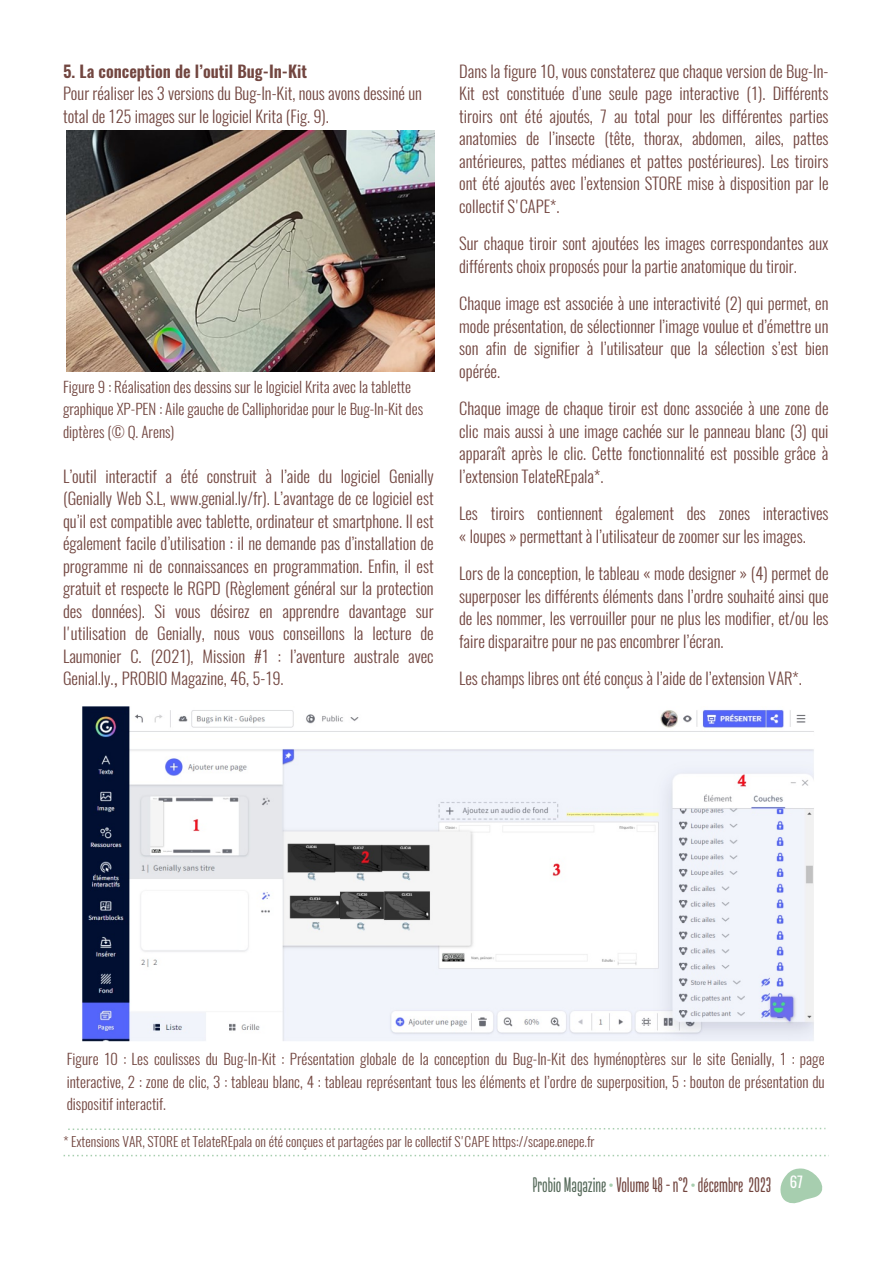
<style>
.page{position:relative;width:893px;height:1263px;background:#fff}
.page>*{position:absolute;margin:0;border:0;box-sizing:border-box;transform-origin:0 0}
.t1{font:700 21px "Briko";color:#724640}
.t2{font:300 16.5px/22.5px "Oswald";color:#724640;text-align:justify}
.t3{font:600 16.5px "Oswald";color:#724640}
.t4{font:300 15px/22.5px "Oswald";color:#724640}
.t5{font:15px "Oswald";color:#fff}
.t6{font:300 13.5px "Oswald";color:#724640}
.s1{font-family:"Arial";font-weight:400;font-size:18px}
.s2{color:#546858}
.s3{color:#a7ceaf}
</style>
<div class="page">
<svg style="left:780px;top:1168px;width:43px;height:36px"></svg>
<svg style="left:64px;top:1155px;width:765px;height:1px"></svg>
<img style="left:82px;top:706px;width:732px;height:335px">
<img style="left:67px;top:131px;width:368px;height:240px">
<svg style="left:68px;top:1127px;width:758px;height:3px"></svg>
<p class="t3" style="left:63px;top:60px;width:246px">5. La conception de l’outil Bug-In-Kit</p>
<p class="t2" style="left:63px;top:82px;width:360px">Pour réaliser les 3 versions du Bug-In-Kit, nous avons dessiné un total de 125 images sur le logiciel Krita (Fig. 9).</p>
<p class="t4" style="left:63px;top:375px;width:362px">Figure 9 : Réalisation des dessins sur le logiciel Krita avec la tablette graphique XP-PEN : Aile gauche de Calliphoridae pour le Bug-In-Kit des diptères (© Q. Arens)</p>
<p class="t2" style="left:63px;top:465px;width:372px">L’outil interactif a été construit à l’aide du logiciel Genially (Genially Web S.L, www.genial.ly/fr). L’avantage de ce logiciel est qu’il est compatible avec tablette, ordinateur et smartphone. Il est également facile d’utilisation : il ne demande pas d’installation de programme ni de connaissances en programmation. Enfin, il est gratuit et respecte le RGPD (Règlement général sur la protection des données). Si vous désirez en apprendre davantage sur l'utilisation de Genially, nous vous conseillons la lecture de Laumonier C. (2021), Mission #1 : l’aventure australe avec Genial.ly.<span class="s1">,</span> PROBIO Magazine, 46, 5-19.</p>
<p class="t2" style="left:459px;top:60px;width:371px">Dans la figure 10, vous constaterez que chaque version de Bug-In-Kit est constituée d’une seule page interactive (1). Différents tiroirs ont été ajoutés, 7 au total pour les différentes parties anatomies de l’insecte (tête, thorax, abdomen, ailes, pattes antérieures, pattes médianes et pattes postérieures). Les tiroirs ont été ajoutés avec l’extension STORE mise à disposition par le collectif S'CAPE*.</p>
<p class="t2" style="left:459px;top:232px;width:371px">Sur chaque tiroir sont ajoutées les images correspondantes aux différents choix proposés pour la partie anatomique du tiroir.</p>
<p class="t2" style="left:459px;top:292px;width:371px">Chaque image est associée à une interactivité (2) qui permet, en mode présentation, de sélectionner l’image voulue et d’émettre un son afin de signifier à l’utilisateur que la sélection s’est bien opérée.</p>
<p class="t2" style="left:459px;top:397px;width:371px">Chaque image de chaque tiroir est donc associée à une zone de clic mais aussi à une image cachée sur le panneau blanc (3) qui apparaît après le clic. Cette fonctionnalité est possible grâce à l’extension TelateREpala*.</p>
<p class="t2" style="left:459px;top:502px;width:371px">Les tiroirs contiennent également des zones interactives « loupes » permettant à l’utilisateur de zoomer sur les images.</p>
<p class="t2" style="left:459px;top:562px;width:371px">Lors de la conception, le tableau « mode designer » (4) permet de superposer les différents éléments dans l’ordre souhaité ainsi que de les nommer, les verrouiller pour ne plus les modifier, et/ou les faire disparaitre pour ne pas encombrer l’écran.</p>
<p class="t2" style="left:459px;top:667px;width:344px">Les champs libres ont été conçus à l’aide de l’extension VAR*.</p>
<p class="t4" style="left:67px;top:1047px;width:759px;text-align:justify">Figure 10 : Les coulisses du Bug-In-Kit : Présentation globale de la conception du Bug-In-Kit des hyménoptères sur le site Genially, 1 : page interactive, 2 : zone de clic, 3 : tableau blanc, 4 : tableau représentant tous les éléments et l’ordre de superposition, 5 : bouton de présentation du dispositif interactif.</p>
<p class="t6" style="left:63px;top:1132px;width:533px">* Extensions VAR, STORE et TelateREpala on été conçues et partagées par le collectif S'CAPE https://scape.enepe.fr</p>
<p class="t1" style="left:532px;top:1172px;width:240px"><span class="s2">ProbioMagazine</span><span class="s3">•</span>Volume48-n°2<span class="s3">•</span>décembre 2023</p>
<p class="t5" style="left:790px;top:1172px;width:15px">67</p>
</div>
